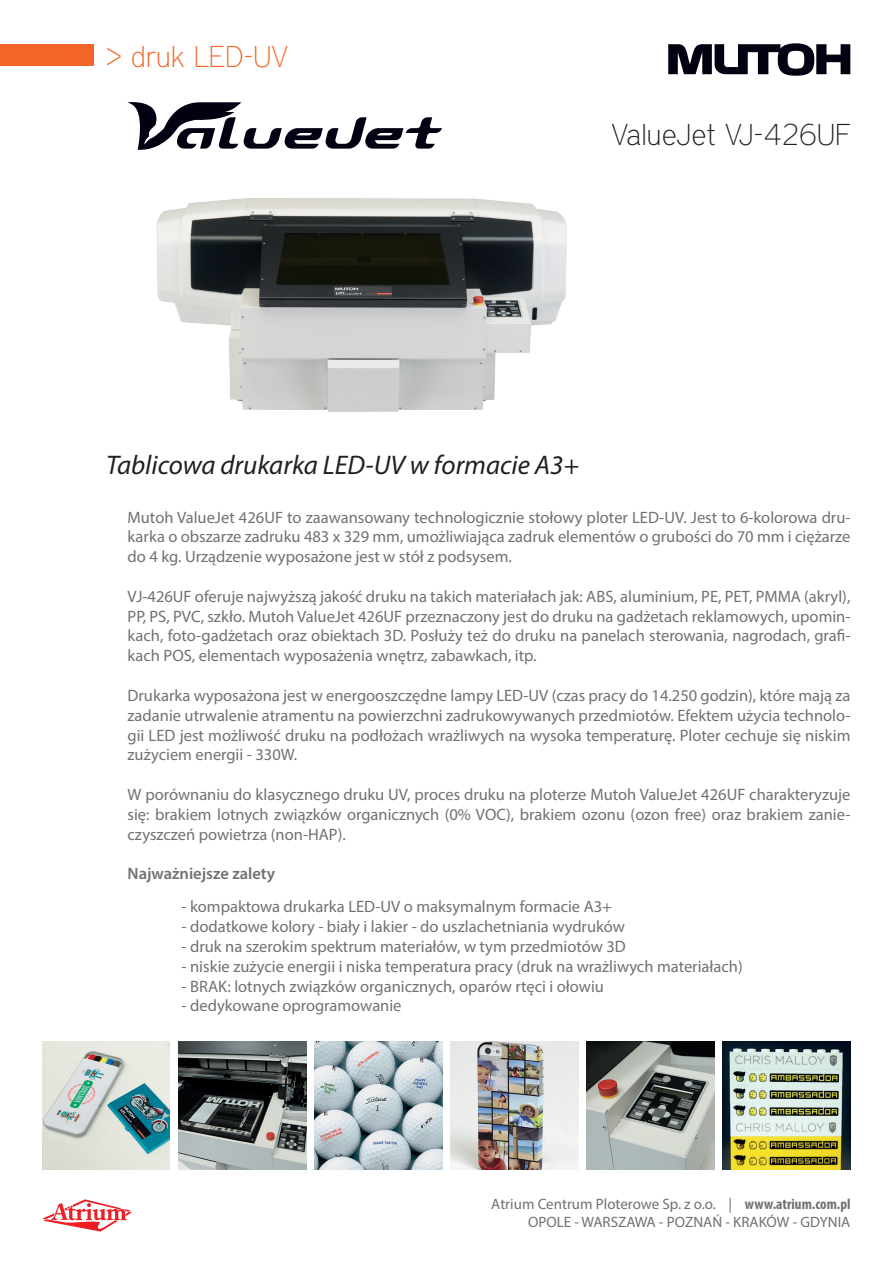
<style>
.page{position:relative;width:893px;height:1263px;background:#fff}
.page>*{position:absolute;margin:0;border:0;box-sizing:border-box;transform-origin:0 0}
.t1{font:100 30px "District";color:#231f20}
.t2{font:100 30px "District";color:#f26729}
.t3{font:italic 27px "Myriad Pro";color:#231f20}
.t4{font:16.5px/19.8px "Myriad Pro";color:#717074;text-align:justify}
.t5{font:600 16.5px "Myriad Pro";color:#717074}
.t6{font:15px/18px "Myriad Pro";color:#717074;text-align:right}
.s1{font-weight:700;font-stretch:condensed}
</style>
<div class="page">
<img style="left:156px;top:198px;width:411px;height:214px">
<img style="left:315px;top:1042px;width:127px;height:127px">
<img style="left:587px;top:1042px;width:127px;height:127px">
<img style="left:723px;top:1042px;width:127px;height:127px">
<img style="left:179px;top:1042px;width:127px;height:127px">
<img style="left:43px;top:1042px;width:127px;height:127px">
<img style="left:451px;top:1042px;width:127px;height:127px">
<svg style="left:668px;top:43px;width:182px;height:33px"></svg>
<svg style="left:42px;top:1199px;width:90px;height:32px"></svg>
<div style="left:0;top:45px;width:94px;height:21px;background:#f26729"></div>
<svg style="left:128px;top:102px;width:314px;height:48px"></svg>
<h1 class="t2" style="left:106px;top:39px;width:184px">&gt; druk LED-UV</h1>
<h1 class="t1" style="left:611px;top:117px;width:241px">ValueJet VJ-426UF</h1>
<h2 class="t3" style="left:106px;top:448px;width:475px">Tablicowa drukarka LED-UV w formacie A3+</h2>
<p class="t4" style="left:128px;top:507px;width:724px">Mutoh ValueJet 426UF to zaawansowany technologicznie stołowy ploter LED-UV. Jest to 6-kolorowa dru&shy;karka o obszarze zadruku 483 x 329 mm, umożliwiająca zadruk elementów o grubości do 70 mm i ciężarze do 4 kg. Urządzenie wyposażone jest w stół z podsysem.</p>
<p class="t4" style="left:128px;top:586px;width:724px">VJ-426UF oferuje najwyższą jakość druku na takich materiałach jak: ABS, aluminium, PE, PET, PMMA (akryl), PP, PS, PVC, szkło. Mutoh ValueJet 426UF przeznaczony jest do druku na gadżetach reklamowych, upomin&shy;kach, foto-gadżetach oraz obiektach 3D. Posłuży też do druku na panelach sterowania, nagrodach, grafi&shy;kach POS, elementach wyposażenia wnętrz, zabawkach, itp.</p>
<p class="t4" style="left:128px;top:685px;width:724px">Drukarka wyposażona jest w energooszczędne lampy LED-UV (czas pracy do 14.250 godzin), które mają za zadanie utrwalenie atramentu na powierzchni zadrukowywanych przedmiotów. Efektem użycia technolo&shy;gii LED jest możliwość druku na podłożach wrażliwych na wysoka temperaturę. Ploter cechuje się niskim zużyciem energii - 330W.</p>
<p class="t4" style="left:128px;top:784px;width:724px">W porównaniu do klasycznego druku UV, proces druku na ploterze Mutoh ValueJet 426UF charakteryzuje się: brakiem lotnych związków organicznych (0% VOC), brakiem ozonu (ozon free) oraz brakiem zanie&shy;czyszczeń powietrza (non-HAP).</p>
<p class="t5" style="left:128px;top:863px;width:149px">Najważniejsze zalety</p>
<p class="t4" style="left:182px;top:897px;width:432px">- kompaktowa drukarka LED-UV o maksymalnym formacie A3+</p>
<p class="t4" style="left:182px;top:916px;width:445px">- dodatkowe kolory - biały i lakier - do uszlachetniania wydruków</p>
<p class="t4" style="left:182px;top:936px;width:446px">- druk na szerokim spektrum materiałów, w tym przedmiotów 3D</p>
<p class="t4" style="left:182px;top:956px;width:563px">- niskie zużycie energii i niska temperatura pracy (druk na wrażliwych materiałach)</p>
<p class="t4" style="left:182px;top:976px;width:424px">- BRAK: lotnych związków organicznych, oparów rtęci i ołowiu</p>
<p class="t4" style="left:182px;top:996px;width:221px">- dedykowane oprogramowanie</p>
<p class="t6" style="left:491px;top:1195px;width:361px">Atrium Centrum Ploterowe Sp. z o.o. | <span class="s1">www.atrium.com.pl<br></span>OPOLE - WARSZAWA - POZNAŃ - KRAKÓW - GDYNIA</p>
</div>
